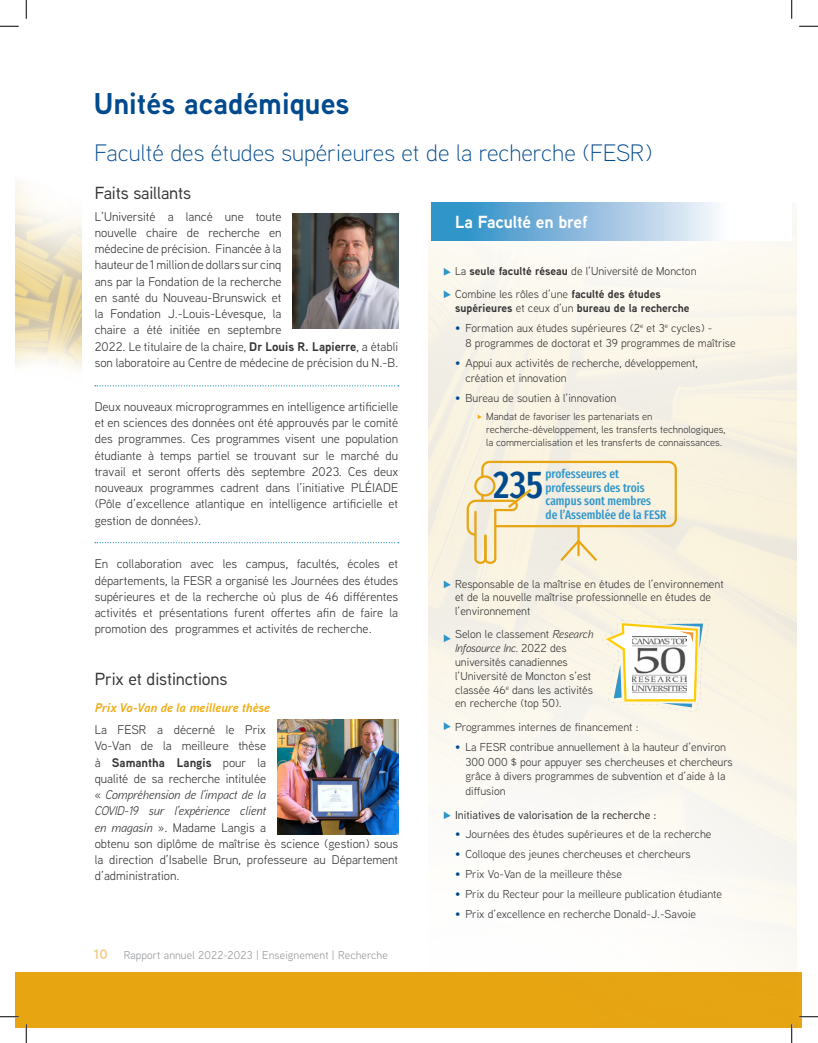
<style>
.page{position:relative;width:818px;height:1043px;background:#fff}
.page>*{position:absolute;margin:0;border:0;box-sizing:border-box;transform-origin:0 0}
.t1{font:500 38.75px "Fira Sans Compressed";color:#004a8d}
.Titre_1{font:700 30px "Aaux Next";color:#004a8d}
.Titre_1-2{font:300 23.75px "Aaux Next";color:#004a8d}
.Titre_2{font:500 17.5px "Aaux Next";letter-spacing:-.01em;color:#363536}
.Titre_2-2{font:700 17.5px "Aaux Next";letter-spacing:-.01em;color:#fff}
.t2{font:12.5px/16.2px "Aaux Next";color:#363536}
.t3{font:italic 700 12.5px "Aaux Next";color:#f0ac13}
.t4{font:500 12.38px/13.5px "Fira Sans Compressed";color:#3197cc}
.Bullet_blanc{font:11.5px/13.8px "Aaux Next";color:#363536}
.Bullet_blanc-2{font:700 11.5px/13.8px "Aaux Next";color:#363536}
.Bullet_blanc-3{font:500 11.5px "Aaux Next";color:#363536}
.t5{font:11.25px "Aaux Next";letter-spacing:.01em;color:#95979a}
.t6{font:10.38px/13.2px "Aaux Next";color:#363536}
.s1{font-weight:700}
.s2{font-style:italic}
.s3{font-weight:700;font-size:13.75px;color:#f4ce8b}
.s4{font-weight:400}
.s5{color:#004a8d}
</style>
<div class="page">
<div style="left:15px;top:972px;width:786px;height:56px;background:#e7a512"></div>
<img style="left:429px;top:203px;width:367px;height:825px">
<div style="left:432px;top:203px;width:359px;height:37px;background:linear-gradient(to right,#2488c4,#fff)"></div>
<svg style="left:95px;top:385px;width:304px;height:1px"></svg>
<svg style="left:95px;top:542px;width:304px;height:1px"></svg>
<svg style="left:465px;top:459px;width:213px;height:106px;background:#f4e9cf"></svg>
<svg style="left:602px;top:619px;width:106px;height:92px"></svg>
<img style="left:632px;top:636px;width:54px;height:56px">
<svg style="left:477px;top:414px;width:5px;height:5px"></svg>
<svg style="left:444px;top:268px;width:7px;height:7px"></svg>
<svg style="left:444px;top:290px;width:7px;height:8px"></svg>
<svg style="left:444px;top:580px;width:7px;height:8px"></svg>
<svg style="left:444px;top:634px;width:7px;height:8px"></svg>
<svg style="left:444px;top:722px;width:7px;height:8px"></svg>
<svg style="left:444px;top:811px;width:7px;height:8px"></svg>
<img style="left:293px;top:213px;width:105px;height:116px">
<img style="left:277px;top:719px;width:121px;height:116px">
<svg style="left:0;top:25px;width:19px;height:2px"></svg>
<svg style="left:799px;top:25px;width:19px;height:2px"></svg>
<svg style="left:0;top:1015px;width:19px;height:2px"></svg>
<svg style="left:799px;top:1015px;width:19px;height:2px"></svg>
<svg style="left:25px;top:0;width:2px;height:19px"></svg>
<svg style="left:25px;top:1024px;width:2px;height:18px"></svg>
<svg style="left:791px;top:0;width:1px;height:19px"></svg>
<svg style="left:790px;top:1024px;width:2px;height:18px"></svg>
<p class="Titre_1" style="left:94px;top:82px;width:257px">Unités académiques</p>
<p class="Titre_1-2" style="left:94px;top:137px;width:559px">Faculté des études supérieures et de la recherche (FESR)</p>
<p class="Titre_2" style="left:95px;top:181px;width:98px">Faits saillants</p>
<p class="t2" style="left:95px;top:208px;width:305px">L’Université a lancé une toute<br>nouvelle chaire de recherche en<br>médecine de précision. Financée à la<br>hauteur de 1 million de dollars sur cinq<br>ans par la Fondation de la recherche<br>en santé du Nouveau-Brunswick et<br>la Fondation J.-Louis-Lévesque, la<br>chaire a été initiée en septembre<br>2022. Le titulaire de la chaire, <span class="s1">Dr Louis R. Lapierre</span>, a établi son laboratoire au Centre de médecine de précision du N.-B.</p>
<p class="t2" style="left:95px;top:398px;width:305px;text-align:justify">Deux nouveaux microprogrammes en intelligence artificielle et en sciences des données ont été approuvés par le comité des programmes. Ces programmes visent une population étudiante à temps partiel se trouvant sur le marché du travail et seront offerts dès septembre 2023. Ces deux nouveaux programmes cadrent dans l’initiative PLÉIADE (Pôle d’excellence atlantique en intelligence artificielle et gestion de données).</p>
<p class="t2" style="left:95px;top:555px;width:305px;text-align:justify">En collaboration avec les campus, facultés, écoles et départements, la FESR a organisé les Journées des études supérieures et de la recherche où plus de 46 différentes activités et présentations furent offertes afin de faire la promotion des programmes et activités de recherche.</p>
<p class="Titre_2" style="left:95px;top:666px;width:134px">Prix et distinctions</p>
<p class="t3" style="left:95px;top:699px;width:176px">Prix Vo-Van de la meilleure thèse</p>
<p class="t2" style="left:95px;top:721px;width:305px">La FESR a décerné le Prix<br>Vo-Van de la meilleure thèse<br>à <span class="s1">Samantha Langis</span> pour la<br>qualité de sa recherche intitulée<br>« <span class="s2">Compréhension de l’impact de la<br>COVID-19 sur l’expérience client<br>en magasin</span> ». Madame Langis a<br>obtenu son diplôme de maîtrise ès science (gestion) sous la direction d’Isabelle Brun, professeure au Département d’administration.</p>
<p class="t5" style="left:94px;top:947px;width:295px"><span class="s3">10</span> Rapport annuel 2022-2023 | Enseignement | Recherche</p>
<p class="Titre_2-2" style="left:455px;top:209px;width:134px">La Faculté en bref</p>
<p class="Bullet_blanc" style="left:455px;top:264px;width:243px">La <span class="s1">seule faculté réseau</span> de l’Université de Moncton</p>
<p class="Bullet_blanc-2" style="left:455px;top:287px;width:236px"><span class="s4">Combine les rôles d’une</span> faculté des études supérieures <span class="s4">et ceux d’un</span> bureau de la recherche</p>
<p class="Bullet_blanc" style="left:465px;top:320px;width:272px;line-height:15px;text-indent:-10px"><span class="s5">•</span> Formation aux études supérieures (2<sup>e</sup> et 3<sup>e</sup> cycles) -<br>8 programmes de doctorat et 39 programmes de maîtrise</p>
<p class="Bullet_blanc" style="left:465px;top:355px;width:234px;line-height:15px;text-indent:-10px"><span class="s5">•</span> Appui aux activités de recherche, développement, création et innovation</p>
<p class="Bullet_blanc" style="left:455px;top:390px;width:163px"><span class="s5">•</span> Bureau de soutien à l’innovation</p>
<p class="t6" style="left:486px;top:409px;width:241px">Mandat de favoriser les partenariats en recherche-développement, les transferts technologiques, la commercialisation et les transferts de connaissances.</p>
<p class="t1" style="left:493px;top:453px;width:51px">235</p>
<p class="t4" style="left:545px;top:466px;width:122px">professeures et professeurs des trois campus sont membres<br>de l’Assemblée de la FESR</p>
<p class="Bullet_blanc" style="left:455px;top:576px;width:270px">Responsable de la maîtrise en études de l’environnement et de la nouvelle maîtrise professionnelle en études de l’environnement</p>
<p class="Bullet_blanc" style="left:455px;top:627px;width:140px">Selon le classement <span class="s2">Research<br>Infosource Inc.</span> 2022 des universités canadiennes l’Université de Moncton s’est classée 46<sup>e</sup> dans les activités en recherche (top 50).</p>
<p class="Bullet_blanc" style="left:455px;top:719px;width:185px">Programmes internes de financement :</p>
<p class="Bullet_blanc" style="left:465px;top:738px;width:269px;line-height:15px;text-indent:-10px"><span class="s5">•</span> La FESR contribue annuellement à la hauteur d’environ 300 000 $ pour appuyer ses chercheuses et chercheurs grâce à divers programmes de subvention et d’aide à la diffusion</p>
<p class="Bullet_blanc-3" style="left:455px;top:806px;width:203px">Initiatives de valorisation de la recherche :</p>
<p class="Bullet_blanc" style="left:455px;top:826px;width:258px"><span class="s5">•</span> Journées des études supérieures et de la recherche</p>
<p class="Bullet_blanc" style="left:455px;top:846px;width:237px"><span class="s5">•</span> Colloque des jeunes chercheuses et chercheurs</p>
<p class="Bullet_blanc" style="left:455px;top:866px;width:168px"><span class="s5">•</span> Prix Vo-Van de la meilleure thèse</p>
<p class="Bullet_blanc" style="left:455px;top:886px;width:268px"><span class="s5">•</span> Prix du Recteur pour la meilleure publication étudiante</p>
<p class="Bullet_blanc" style="left:455px;top:906px;width:242px"><span class="s5">•</span> Prix d’excellence en recherche Donald-J.-Savoie</p>
</div>
